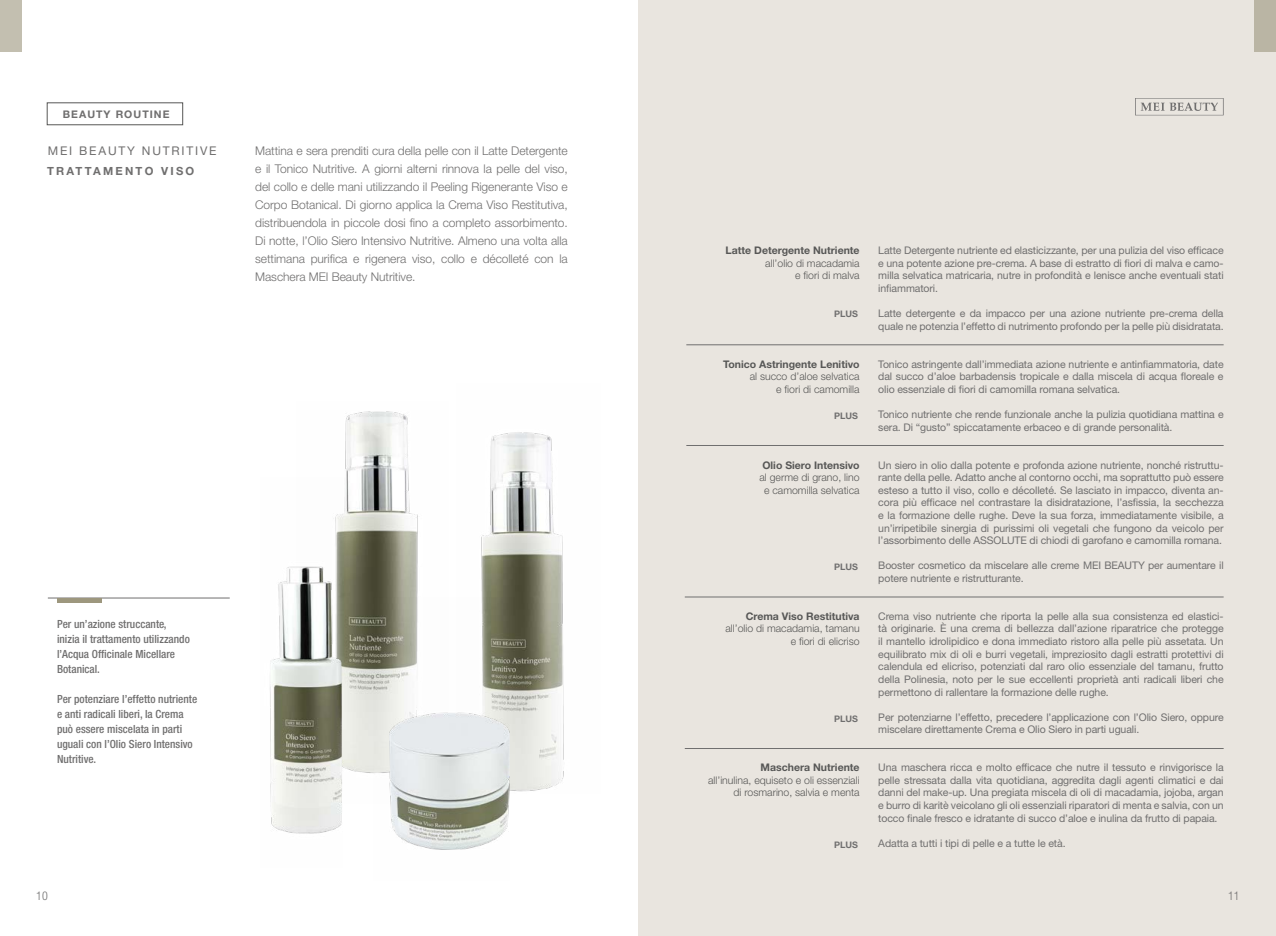
<style>
.page{position:relative;width:1276px;height:936px;background:#fff}
.page>*{position:absolute;margin:0;border:0;box-sizing:border-box;transform-origin:0 0}
.t1{font:300 12px/18px "Helvetica Neue LT Std";letter-spacing:-.005em;color:#706f6f;text-align:justify}
.t2{font:12px "Helvetica Neue LT Std";letter-spacing:.15em;color:#706f6f}
.t3{font:300 condensed 12px "Helvetica Neue LT Std";color:#706f6f}
.t4{font:500 condensed 11.25px/15px "Helvetica Neue LT Std";color:#706f6f}
.t5{font:700 11.25px "Helvetica Neue LT Std";letter-spacing:.2em;color:#706f6f}
.t6{font:10.5px/12.6px "Helvetica Neue LT Std";letter-spacing:-.01em;color:#706f6f;text-align:justify}
.t7{font:300 10.5px/12.6px "Helvetica Neue LT Std";color:#575756;text-align:right}
.t8{font:700 10.5px "Helvetica Neue LT Std";color:#575756}
.t9{font:700 10.5px "Helvetica Neue LT Std";letter-spacing:.1em;color:#706f6f}
.t10{font:700 9px "Helvetica Neue LT Std";color:#706f6f}
</style>
<div class="page">
<div style="left:638px;top:0;width:638px;height:935px;background:#e9e5df"></div>
<img style="left:481px;top:432px;width:83px;height:361px">
<img style="left:342px;top:411px;width:76px;height:362px">
<img style="left:270px;top:514px;width:72px;height:320px">
<img style="left:373px;top:597px;width:136px;height:253px">
<svg style="left:1135px;top:98px;width:88px;height:17px"></svg>
<div style="left:0;top:0;width:21px;height:52px;background:#c3bfb0"></div>
<div style="left:1254px;top:0;width:22px;height:52px;background:#bab5a4"></div>
<hr style="left:48px;top:597px;width:182px;height:1px;background:#706f6f">
<hr style="left:57px;top:598px;width:44px;height:4px;background:#9d977e">
<hr style="left:686px;top:344px;width:537px;height:1px;background:#706f6f">
<hr style="left:686px;top:445px;width:537px;height:1px;background:#706f6f">
<hr style="left:685px;top:596px;width:538px;height:1px;background:#706f6f">
<hr style="left:685px;top:748px;width:538px;height:1px;background:#706f6f">
<div style="left:47px;top:103px;width:136px;height:22px;border:1px solid #575756"></div>
<p class="t9" style="left:63px;top:107px;width:108px">BEAUTY ROUTINE</p>
<p class="t2" style="left:48px;top:143px;width:170px">MEI BEAUTY NUTRITIVE</p>
<p class="t5" style="left:47px;top:164px;width:149px">TRATTAMENTO VISO</p>
<p class="t1" style="left:255px;top:141px;width:314px">Mattina e sera prenditi cura della pelle con il Latte Detergente e il Tonico Nutritive. A giorni alterni rinnova la pelle del viso, del collo e delle mani utilizzando il Peeling Rigenerante Viso e Corpo Botanical. Di giorno applica la Crema Viso Restitutiva, distribuendola in piccole dosi fino a completo assorbimento.<br>Di notte, l’Olio Siero Intensivo Nutritive. Almeno una volta alla settimana purifica e rigenera viso, collo e décolleté con la Maschera MEI Beauty Nutritive.</p>
<p class="t4" style="left:57px;top:616px;width:134px">Per un’azione struccante, inizia il trattamento utilizzando l’Acqua Officinale Micellare<br>Botanical.</p>
<p class="t4" style="left:57px;top:691px;width:142px">Per potenziare l’effetto nutriente e anti radicali liberi, la Crema può essere miscelata in parti uguali con l’Olio Siero Intensivo<br>Nutritive.</p>
<p class="t8" style="left:725px;top:244px;width:135px">Latte Detergente Nutriente</p>
<p class="t7" style="left:765px;top:256px;width:96px">all’olio di macadamia e fiori di malva</p>
<p class="t10" style="left:834px;top:308px;width:25px">PLUS</p>
<p class="t8" style="left:723px;top:357px;width:138px">Tonico Astringente Lenitivo</p>
<p class="t7" style="left:749px;top:370px;width:111px">al succo d’aloe selvatica e fiori di camomilla</p>
<p class="t10" style="left:834px;top:410px;width:25px">PLUS</p>
<p class="t8" style="left:762px;top:458px;width:99px">Olio Siero Intensivo</p>
<p class="t7" style="left:759px;top:471px;width:102px;text-align:center">al germe di grano, lino e camomilla selvatica</p>
<p class="t10" style="left:834px;top:561px;width:25px">PLUS</p>
<p class="t8" style="left:745px;top:609px;width:115px">Crema Viso Restitutiva</p>
<p class="t7" style="left:725px;top:622px;width:136px">all’olio di macadamia, tamanu e fiori di elicriso</p>
<p class="t10" style="left:834px;top:712px;width:25px">PLUS</p>
<p class="t8" style="left:760px;top:760px;width:100px">Maschera Nutriente</p>
<p class="t7" style="left:708px;top:773px;width:153px">all’inulina, equiseto e oli essenziali di rosmarino, salvia e menta</p>
<p class="t10" style="left:834px;top:838px;width:25px">PLUS</p>
<p class="t6" style="left:878px;top:244px;width:347px">Latte Detergente nutriente ed elasticizzante, per una pulizia del viso efficace e una potente azione pre-crema. A base di estratto di fiori di malva e camo&shy;milla selvatica matricaria, nutre in profondità e lenisce anche eventuali stati infiammatori.</p>
<p class="t6" style="left:878px;top:307px;width:347px">Latte detergente e da impacco per una azione nutriente pre-crema della quale ne potenzia l’effetto di nutrimento profondo per la pelle più disidratata.</p>
<p class="t6" style="left:878px;top:357px;width:347px">Tonico astringente dall’immediata azione nutriente e antinfiammatoria, date dal succo d’aloe barbadensis tropicale e dalla miscela di acqua floreale e olio essenziale di fiori di camomilla romana selvatica.</p>
<p class="t6" style="left:878px;top:408px;width:347px">Tonico nutriente che rende funzionale anche la pulizia quotidiana mattina e sera. Di “gusto” spiccatamente erbaceo e di grande personalità.</p>
<p class="t6" style="left:878px;top:458px;width:347px">Un siero in olio dalla potente e profonda azione nutriente, nonché ristruttu&shy;rante della pelle. Adatto anche al contorno occhi, ma soprattutto può essere esteso a tutto il viso, collo e décolleté. Se lasciato in impacco, diventa an&shy;cora più efficace nel contrastare la disidratazione, l’asfissia, la secchezza e la formazione delle rughe. Deve la sua forza, immediatamente visibile, a un’irripetibile sinergia di purissimi oli vegetali che fungono da veicolo per l’assorbimento delle ASSOLUTE di chiodi di garofano e camomilla romana.</p>
<p class="t6" style="left:878px;top:559px;width:347px">Booster cosmetico da miscelare alle creme MEI BEAUTY per aumentare il potere nutriente e ristrutturante.</p>
<p class="t6" style="left:878px;top:609px;width:347px">Crema viso nutriente che riporta la pelle alla sua consistenza ed elastici&shy;tà originarie. È una crema di bellezza dall’azione riparatrice che protegge il mantello idrolipidico e dona immediato ristoro alla pelle più assetata. Un equilibrato mix di oli e burri vegetali, impreziosito dagli estratti protettivi di calendula ed elicriso, potenziati dal raro olio essenziale del tamanu, frutto della Polinesia, noto per le sue eccellenti proprietà anti radicali liberi che permettono di rallentare la formazione delle rughe.</p>
<p class="t6" style="left:878px;top:710px;width:347px">Per potenziarne l’effetto, precedere l’applicazione con l’Olio Siero, oppure miscelare direttamente Crema e Olio Siero in parti uguali.</p>
<p class="t6" style="left:878px;top:761px;width:347px">Una maschera ricca e molto efficace che nutre il tessuto e rinvigorisce la pelle stressata dalla vita quotidiana, aggredita dagli agenti climatici e dai danni del make-up. Una pregiata miscela di oli di macadamia, jojoba, argan e burro di karitè veicolano gli oli essenziali riparatori di menta e salvia, con un tocco finale fresco e idratante di succo d’aloe e inulina da frutto di papaia.</p>
<p class="t6" style="left:878px;top:836px;width:189px">Adatta a tutti i tipi di pelle e a tutte le età.</p>
<p class="t3" style="left:36px;top:888px;width:13px">10</p>
<p class="t3" style="left:1228px;top:888px;width:13px">11</p>
</div>
